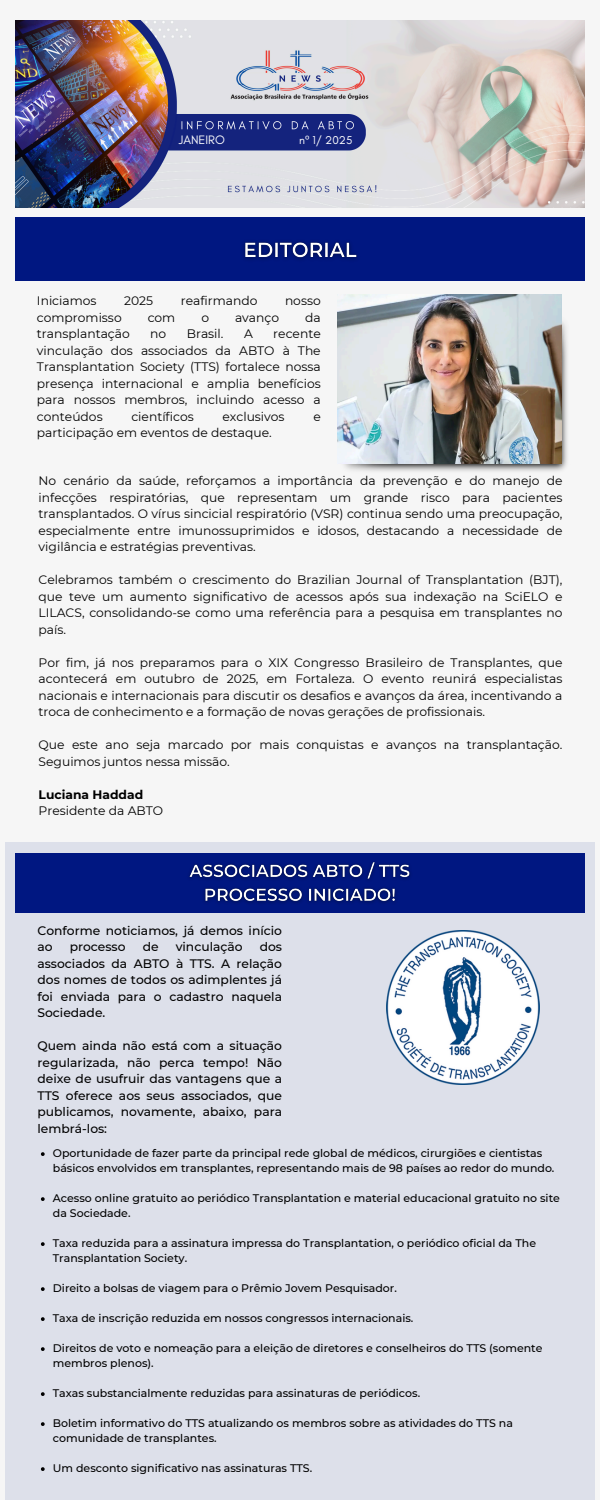
<style>
.page{position:relative;width:600px;height:1500px;background:#f6f6f6}
.page>*{position:absolute;margin:0;border:0;box-sizing:border-box;transform-origin:0 0}
.t1{font:12.5px "Glacial Indifference";color:#fff}
.t2{font:12.3px/16.5px "Montserrat";color:#000;text-align:justify}
.t3{font:500 12.3px/16.5px "Montserrat";color:#000;text-align:justify}
.t4{font:11.6px "Glacial Indifference";color:#fff}
.t5{font:500 11px/15px "Montserrat";color:#000}
.s1{font-family:"Noto Sans"}
.s2{font-weight:700}
</style>
<div class="page">
<img style="left:15px;top:20px;width:570px;height:188px">
<img style="left:344px;top:322px;width:223px;height:149px">
<img style="left:338px;top:294px;width:224px;height:169px">
<img style="left:356px;top:71px;width:17px;height:23px">
<img style="left:237px;top:71px;width:11px;height:14px">
<div style="left:15px;top:218px;width:570px;height:63px;background:#001781"></div>
<div style="left:5px;top:842px;width:590px;height:658px;background:#dde0ea"></div>
<div style="left:15px;top:853px;width:570px;height:60px;background:#001781"></div>
<img style="left:386px;top:931px;width:154px;height:154px">
<img style="left:243px;top:241px;width:114px;height:19px">
<svg style="left:41px;top:1152px;width:4px;height:4px"></svg>
<svg style="left:41px;top:1197px;width:4px;height:4px"></svg>
<svg style="left:41px;top:1242px;width:4px;height:4px"></svg>
<svg style="left:41px;top:1287px;width:4px;height:4px"></svg>
<svg style="left:41px;top:1317px;width:4px;height:4px"></svg>
<svg style="left:41px;top:1347px;width:4px;height:4px"></svg>
<svg style="left:41px;top:1392px;width:4px;height:4px"></svg>
<svg style="left:41px;top:1422px;width:4px;height:4px"></svg>
<svg style="left:41px;top:1467px;width:4px;height:4px"></svg>
<img style="left:189px;top:862px;width:222px;height:41px">
<h5 class="t1" style="left:179px;top:132px;width:47px">JANEIRO</h5>
<h5 class="t4" style="left:299px;top:133px;width:55px">n<span class="s1">º</span> 1/ 2025</h5>
<p class="t2" style="left:37px;top:293px;width:61px">Iniciamos</p>
<p class="t2" style="left:124px;top:293px;width:31px">2025</p>
<p class="t2" style="left:181px;top:293px;width:78px">reafirmando</p>
<p class="t2" style="left:285px;top:293px;width:37px">nosso</p>
<p class="t2" style="left:37px;top:309px;width:86px">compromisso</p>
<p class="t2" style="left:148px;top:309px;width:29px">com</p>
<p class="t2" style="left:201px;top:309px;width:9px">o</p>
<p class="t2" style="left:235px;top:309px;width:46px">avanço</p>
<p class="t2" style="left:305px;top:309px;width:17px">da</p>
<p class="t2" style="left:37px;top:326px;width:94px">transplantação</p>
<p class="t2" style="left:150px;top:326px;width:18px">no</p>
<p class="t2" style="left:187px;top:326px;width:38px">Brasil.</p>
<p class="t2" style="left:244px;top:326px;width:10px">A</p>
<p class="t2" style="left:37px;top:326px;width:285px;text-indent:236px">recente vinculação dos associados da ABTO à The Transplantation Society (TTS) fortalece nossa presença internacional e amplia benefícios para nossos membros, incluindo acesso a conteúdos</p>
<p class="t2" style="left:131px;top:408px;width:64px">científicos</p>
<p class="t2" style="left:222px;top:408px;width:64px">exclusivos</p>
<p class="t2" style="left:313px;top:408px;width:9px">e</p>
<p class="t2" style="left:37px;top:425px;width:236px">participação em eventos de destaque.</p>
<p class="t2" style="left:39px;top:472px;width:525px">No cenário da saúde, reforçamos a importância da prevenção e do manejo de infecções respiratórias, que representam um grande risco para pacientes transplantados. O vírus sincicial respiratório (VSR) continua sendo uma preocupação, especialmente entre imunossuprimidos e idosos, destacando a necessidade de vigilância e estratégias preventivas.</p>
<h3 class="t2" style="left:39px;top:571px;width:525px">Celebramos também o crescimento do Brazilian Journal of Transplantation (BJT), que teve um aumento significativo de acessos após sua indexação na SciELO e LILACS, consolidando-se como uma referência para a pesquisa em transplantes no país.</h3>
<h5 class="t2" style="left:39px;top:654px;width:525px">Por fim, já nos preparamos para o XIX Congresso Brasileiro de Transplantes, que acontecerá em outubro de 2025, em Fortaleza. O evento reunirá especialistas nacionais e internacionais para discutir os desafios e avanços da área, incentivando a troca de conhecimento e a formação de novas gerações de profissionais.</h5>
<h5 class="t2" style="left:39px;top:736px;width:525px">Que este ano seja marcado por mais conquistas e avanços na transplantação.<br>Seguimos juntos nessa missão.</h5>
<p class="t2" style="left:39px;top:786px;width:126px"><span class="s2">Luciana Haddad<br></span>Presidente da ABTO</p>
<p class="t3" style="left:37px;top:922px;width:246px">Conforme noticiamos, já demos início ao</p>
<p class="t3" style="left:70px;top:939px;width:57px">processo</p>
<p class="t3" style="left:143px;top:939px;width:17px">de</p>
<p class="t3" style="left:176px;top:939px;width:68px">vinculação</p>
<p class="t3" style="left:37px;top:939px;width:246px;text-indent:222px">dos associados da ABTO à TTS. A relação dos nomes de todos os adimplentes já foi enviada para o cadastro naquela Sociedade.</p>
<p class="t3" style="left:37px;top:1038px;width:246px">Quem ainda não está com a situação regularizada, não perca tempo! Não deixe de usufruir das vantagens que a TTS oferece aos seus associados, que publicamos, novamente, abaixo, para lembrá-los:</p>
<h5 class="t5" style="left:53px;top:1146px;width:503px">Oportunidade de fazer parte da principal rede global de médicos, cirurgiões e cientistas básicos envolvidos em transplantes, representando mais de 98 países ao redor do mundo.</h5>
<h5 class="t5" style="left:53px;top:1191px;width:509px">Acesso online gratuito ao periódico Transplantation e material educacional gratuito no site da Sociedade.</h5>
<h5 class="t5" style="left:53px;top:1236px;width:485px">Taxa reduzida para a assinatura impressa do Transplantation, o periódico oficial da The<br>Transplantation Society.</h5>
<h4 class="t5" style="left:53px;top:1281px;width:346px">Direito a bolsas de viagem para o Prêmio Jovem Pesquisador.</h4>
<h4 class="t5" style="left:53px;top:1311px;width:362px">Taxa de inscrição reduzida em nossos congressos internacionais.</h4>
<p class="t5" style="left:53px;top:1341px;width:491px">Direitos de voto e nomeação para a eleição de diretores e conselheiros do TTS (somente membros plenos).</p>
<p class="t5" style="left:53px;top:1386px;width:369px">Taxas substancialmente reduzidas para assinaturas de periódicos.</p>
<p class="t5" style="left:53px;top:1416px;width:462px">Boletim informativo do TTS atualizando os membros sobre as atividades do TTS na comunidade de transplantes.</p>
<p class="t5" style="left:53px;top:1461px;width:261px">Um desconto significativo nas assinaturas TTS.</p>
</div>
